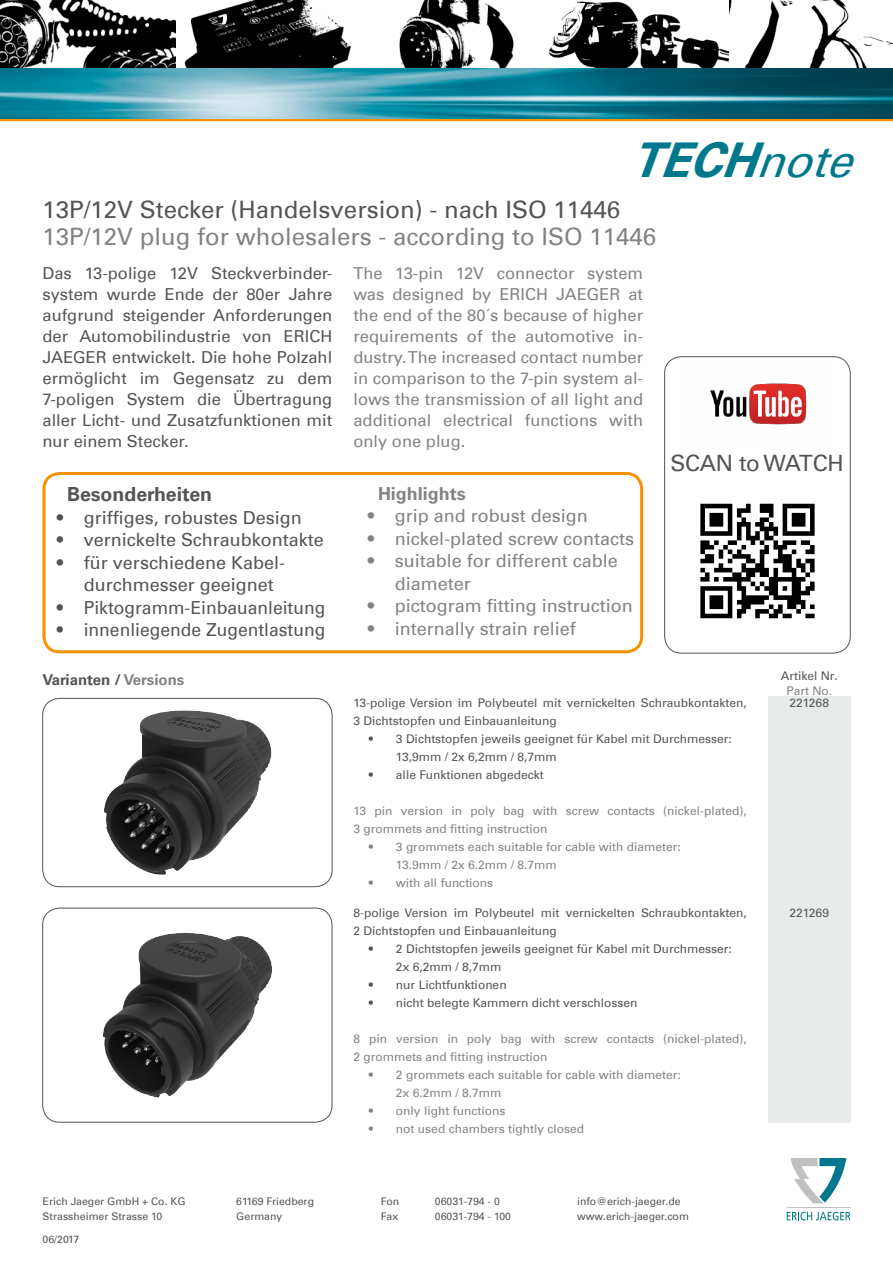
<style>
.page{position:relative;width:893px;height:1263px;background:#fff}
.page>*{position:absolute;margin:0;border:0;box-sizing:border-box;transform-origin:0 0}
.t1{font:italic 700 48px "Univers Com 65";color:#00788c}
.t2{font:24px "Univers Com 55 Roman";color:#818383}
.t3{font:24px "Univers Com 55 Roman";color:#535454}
.t4{font:22.5px "Univers Com 55 Roman";letter-spacing:-.01em;color:#535454}
.t5{font:700 19.5px "Univers Com 65";color:#535454}
.t6{font:18px/22.5px "Univers Com 55 Roman";color:#535454}
.t7{font:18px/22.5px "Univers Com 55 Roman";color:#818383}
.t8{font:700 18px "Univers Com 65";color:#818383}
.t9{font:16.5px/21px "Univers Com 55 Roman";color:#818383;text-align:justify}
.t10{font:16.5px/21px "Univers Com 55 Roman";color:#535454;text-align:justify}
.t11{font:700 15px "Univers Com 65";color:#535454}
.t12{font:12px/18px "Univers Com 55 Roman";color:#535454}
.t13{font:12px/18px "Univers Com 55 Roman";color:#818383}
.t14{font:10.5px/15px "Univers Com 55 Roman";color:#535454}
.s1{font-family:"Univers Com 55 Roman";font-weight:400;font-size:45px}
.s2{color:#818383}
</style>
<div class="page">
<div style="left:768px;top:696px;width:82px;height:427px;background:#e9eaea"></div>
<img style="left:104px;top:710px;width:168px;height:165px">
<div style="left:43px;top:698px;width:289px;height:189px;border:1px solid #535454;border-radius:17px"></div>
<img style="left:103px;top:933px;width:169px;height:165px">
<div style="left:43px;top:908px;width:289px;height:214px;border:1px solid #535454;border-radius:17px"></div>
<div style="left:43px;top:472px;width:289px;height:178px;border:3px solid #fff;border-radius:16px"></div>
<div style="left:43px;top:472px;width:600px;height:181px;border:3px solid #f49200;border-radius:16px"></div>
<div style="left:664px;top:356px;width:186px;height:297px;border:1px solid #535454;border-radius:17px"></div>
<img style="left:700px;top:503px;width:115px;height:116px">
<img style="left:710px;top:383px;width:97px;height:42px">
<svg style="left:787px;top:1212px;width:63px;height:8px"></svg>
<hr style="left:787px;top:1207px;width:63px;height:1px;background:#bfc0c1">
<svg style="left:791px;top:1158px;width:55px;height:45px"></svg>
<hr style="left:0;top:118px;width:893px;height:3px;background:#f49200">
<img style="left:0;top:0;width:893px;height:118px">
<h1 class="t1" style="left:631px;top:132px;width:241px">TECH<span class="s1">note</span></h1>
<h2 class="t3" style="left:43px;top:195px;width:579px">13P/12V Stecker (Handelsversion) - nach ISO 11446</h2>
<h2 class="t2" style="left:43px;top:222px;width:615px">13P/12V plug for wholesalers - according to ISO 11446</h2>
<p class="t10" style="left:43px;top:262px;width:291px">Das 13-polige 12V Steckverbinder&shy;system wurde Ende der 80er Jahre aufgrund steigender Anforderungen der Automobilindustrie von ERICH JAEGER entwickelt. Die hohe Polzahl ermöglicht im Gegensatz zu dem 7-poligen System die Übertragung aller Licht- und Zusatzfunktionen mit nur einem Stecker.</p>
<h3 class="t5" style="left:67px;top:483px;width:147px">Besonderheiten</h3>
<h3 class="t6" style="left:57px;top:506px;width:247px">• griffiges, robustes Design</h3>
<h3 class="t6" style="left:57px;top:529px;width:269px">• vernickelte Schraubkontakte</h3>
<h3 class="t6" style="left:84px;top:551px;width:203px;text-indent:-27px">• für verschiedene Kabel&shy;durchmesser geeignet</h3>
<h3 class="t6" style="left:57px;top:596px;width:270px">• Piktogramm-Einbauanleitung</h3>
<h3 class="t6" style="left:57px;top:619px;width:270px">• innenliegende Zugentlastung</h3>
<p class="t9" style="left:353px;top:262px;width:291px">The 13-pin 12V connector system was designed by ERICH JAEGER at the end of the 80´s because of higher requirements of the automotive in&shy;dustry. The increased contact number in comparison to the 7-pin system al&shy;lows the transmission of all light and additional electrical functions with only one plug.</p>
<h3 class="t8" style="left:378px;top:483px;width:89px">Highlights</h3>
<h3 class="t7" style="left:368px;top:505px;width:222px">• grip and robust design</h3>
<h3 class="t7" style="left:368px;top:527px;width:268px">• nickel-plated screw contacts</h3>
<h3 class="t7" style="left:395px;top:550px;width:225px;text-indent:-27px">• suitable for different cable diameter</h3>
<h3 class="t7" style="left:368px;top:595px;width:266px">• pictogram fitting instruction</h3>
<h3 class="t7" style="left:368px;top:617px;width:210px">• internally strain relief</h3>
<h3 class="t4" style="left:670px;top:450px;width:175px">SCAN to WATCH</h3>
<p class="t11" style="left:43px;top:671px;width:143px">Varianten / <span class="s2">Versions</span></p>
<p class="t12" style="left:781px;top:667px;width:59px">Artikel Nr.</p>
<p class="t13" style="left:786px;top:682px;width:47px">Part No.</p>
<p class="t12" style="left:353px;top:694px;width:395px">13-polige Version im Polybeutel mit vernickelten Schraubkontakten,<br>3 Dichtstopfen und Einbauanleitung</p>
<p class="t12" style="left:396px;top:730px;width:337px;text-indent:-27px">• 3 Dichtstopfen jeweils geeignet für Kabel mit Durchmesser:<br>13,9mm / 2x 6,2mm / 8,7mm</p>
<p class="t12" style="left:369px;top:766px;width:176px">• alle Funktionen abgedeckt</p>
<p class="t13" style="left:353px;top:802px;width:395px">13 pin version in poly bag with screw contacts (nickel-plated),<br>3 grommets and fitting instruction</p>
<p class="t13" style="left:396px;top:838px;width:286px;text-indent:-27px">• 3 grommets each suitable for cable with diameter:<br>13.9mm / 2x 6.2mm / 8.7mm</p>
<p class="t13" style="left:369px;top:874px;width:126px">• with all functions</p>
<p class="t12" style="left:789px;top:694px;width:41px">221268</p>
<p class="t12" style="left:353px;top:903px;width:395px">8-polige Version im Polybeutel mit vernickelten Schraubkontakten,<br>2 Dichtstopfen und Einbauanleitung</p>
<p class="t12" style="left:396px;top:939px;width:337px;text-indent:-27px">• 2 Dichtstopfen jeweils geeignet für Kabel mit Durchmesser:<br>2x 6,2mm / 8,7mm</p>
<p class="t12" style="left:369px;top:975px;width:139px">• nur Lichtfunktionen</p>
<p class="t12" style="left:369px;top:993px;width:270px">• nicht belegte Kammern dicht verschlossen</p>
<p class="t13" style="left:353px;top:1029px;width:395px">8 pin version in poly bag with screw contacts (nickel-plated),<br>2 grommets and fitting instruction</p>
<p class="t13" style="left:396px;top:1065px;width:286px;text-indent:-27px">• 2 grommets each suitable for cable with diameter:<br>2x 6.2mm / 8.7mm</p>
<p class="t13" style="left:369px;top:1101px;width:138px">• only light functions</p>
<p class="t13" style="left:369px;top:1119px;width:217px">• not used chambers tightly closed</p>
<p class="t14" style="left:43px;top:1193px;width:145px">Erich Jaeger GmbH + Co. KG<br>Strassheimer Strasse 10</p>
<p class="t14" style="left:381px;top:1193px;width:20px">Fon</p>
<p class="t14" style="left:435px;top:1193px;width:66px">06031-794 - 0</p>
<p class="t14" style="left:236px;top:1193px;width:79px">61169 Friedberg<br>Germany</p>
<p class="t14" style="left:381px;top:1208px;width:19px">Fax</p>
<p class="t14" style="left:435px;top:1208px;width:78px">06031-794 - 100</p>
<p class="t14" style="left:43px;top:1232px;width:38px">06/2017</p>
<p class="t14" style="left:577px;top:1193px;width:113px">info@erich-jaeger.de www.erich-jaeger.com</p>
<p class="t12" style="left:789px;top:904px;width:41px">221269</p>
</div>
